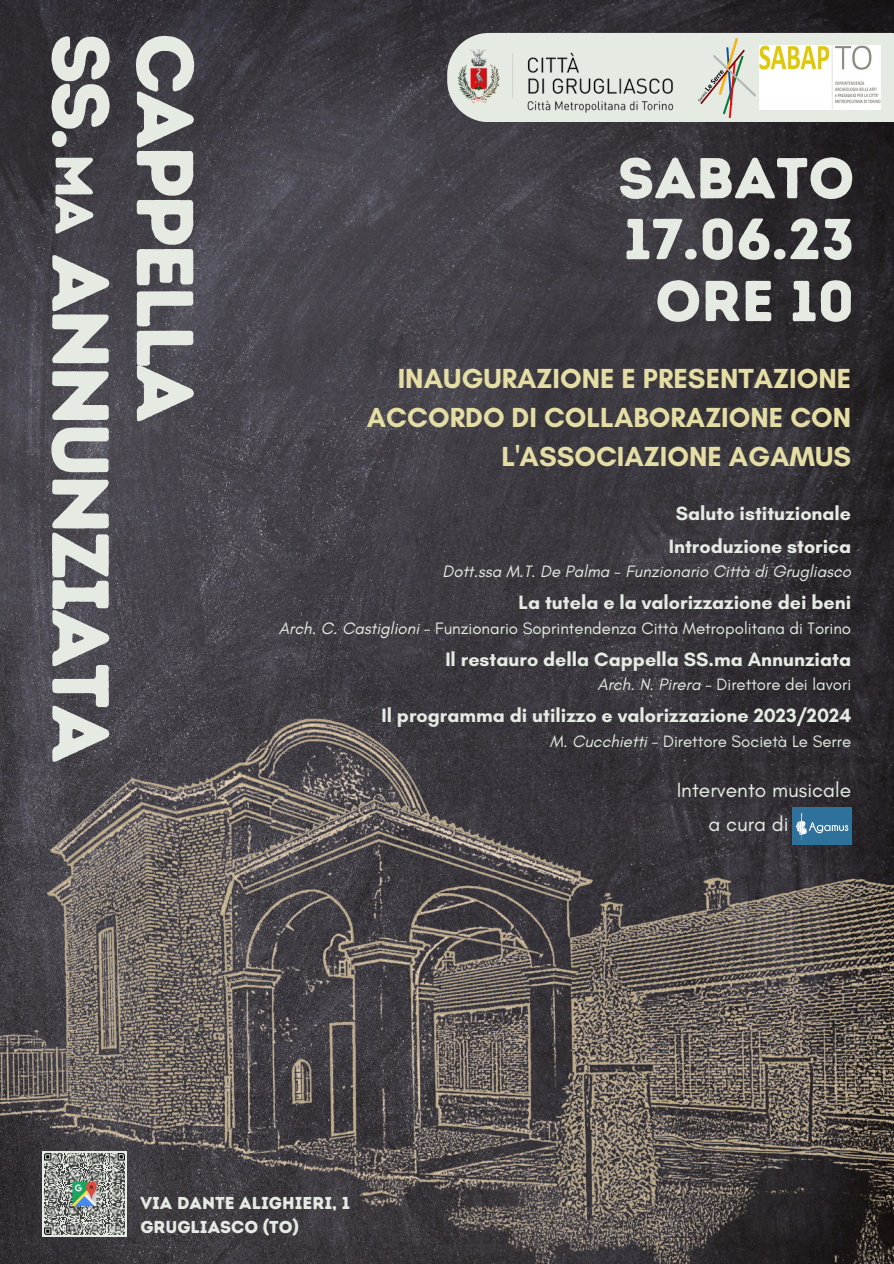
<style>
.page{position:relative;width:894px;height:1264px;background:#fff}
.page>*{position:absolute;margin:0;border:0;box-sizing:border-box;transform-origin:0 0}
.t1{font:80.55px "Intro Rust Base";letter-spacing:-.05em;color:#e5eae3}
.t2{font:57.6px "Intro Rust Base";color:#e5eae3}
.t3{font:53.4px "Intro Rust Base";color:#e5eae3}
.t4{font:700 28.05px/39px "Glacial Indifference";color:#e4dda4;text-align:right}
.t5{font:21px "Glacial Indifference";color:#e5eae3}
.t6{font:700 19.65px "Glacial Indifference";color:#e5eae3}
.t7{font:17.25px "Intro Rust Base";color:#e5eae3}
.t8{font:16.8px "Glacial Indifference";color:#e5eae3}
.t9{font:italic 16.8px "Glacial Indifference";color:#e5eae3}
.s1{font-style:italic}
</style>
<div class="page">
<img style="left:0;top:0;width:893px;height:697px">
<div style="left:447px;top:33px;width:446px;height:89px;background:#e5eae3"></div>
<img style="left:697px;top:38px;width:58px;height:79px">
<img style="left:447px;top:43px;width:235px;height:74px">
<img style="left:0;top:697px;width:893px;height:566px">
<img style="left:792px;top:807px;width:59px;height:37px">
<img style="left:42px;top:1151px;width:84px;height:85px">
<img style="left:758px;top:46px;width:122px;height:64px">
<p class="t1" style="left:129px;top:33px;width:731px;rotate:90deg">SS. ANNUNZIATA</p>
<p class="t3" style="left:106px;top:154px;width:82px;rotate:90deg">MA</p>
<p class="t1" style="left:213px;top:33px;width:391px;rotate:90deg">CAPPELLA</p>
<p class="t2" style="left:617px;top:144px;width:238px">SABATO</p>
<p class="t2" style="left:623px;top:204px;width:232px">17.06.23</p>
<p class="t2" style="left:655px;top:266px;width:201px">ORE 10</p>
<p class="t4" style="left:397px;top:359px;width:455px">INAUGURAZIONE E PRESENTAZIONE</p>
<p class="t4" style="left:367px;top:398px;width:485px">ACCORDO DI COLLABORAZIONE CON<br>L'ASSOCIAZIONE AGAMUS</p>
<p class="t6" style="left:675px;top:501px;width:177px">Saluto istituzionale</p>
<p class="t6" style="left:668px;top:534px;width:184px">Introduzione storica</p>
<p class="t9" style="left:442px;top:561px;width:410px">Dott.ssa M.T. De Palma - Funzionario Città di Grugliasco</p>
<p class="t6" style="left:518px;top:590px;width:334px">La tutela e la valorizzazione dei beni</p>
<p class="t8" style="left:279px;top:617px;width:573px"><span class="s1">Arch. C. Castiglioni -</span> Funzionario Soprintendenza Città Metropolitana di Torino</p>
<p class="t6" style="left:445px;top:647px;width:407px">Il restauro della Cappella SS.ma Annunziata</p>
<p class="t8" style="left:597px;top:674px;width:255px"><span class="s1">Arch. N. Pirera -</span> Direttore dei lavori</p>
<p class="t6" style="left:381px;top:703px;width:471px">Il programma di utilizzo e valorizzazione 2023/2024</p>
<p class="t8" style="left:549px;top:730px;width:303px"><span class="s1">M. Cucchietti -</span> Direttore Società Le Serre</p>
<p class="t5" style="left:676px;top:777px;width:176px">Intervento musicale</p>
<p class="t5" style="left:708px;top:811px;width:82px">a cura di</p>
<p class="t7" style="left:140px;top:1192px;width:211px">VIA DANTE ALIGHIERI, 1</p>
<p class="t7" style="left:140px;top:1216px;width:160px">GRUGLIASCO (TO)</p>
</div>
